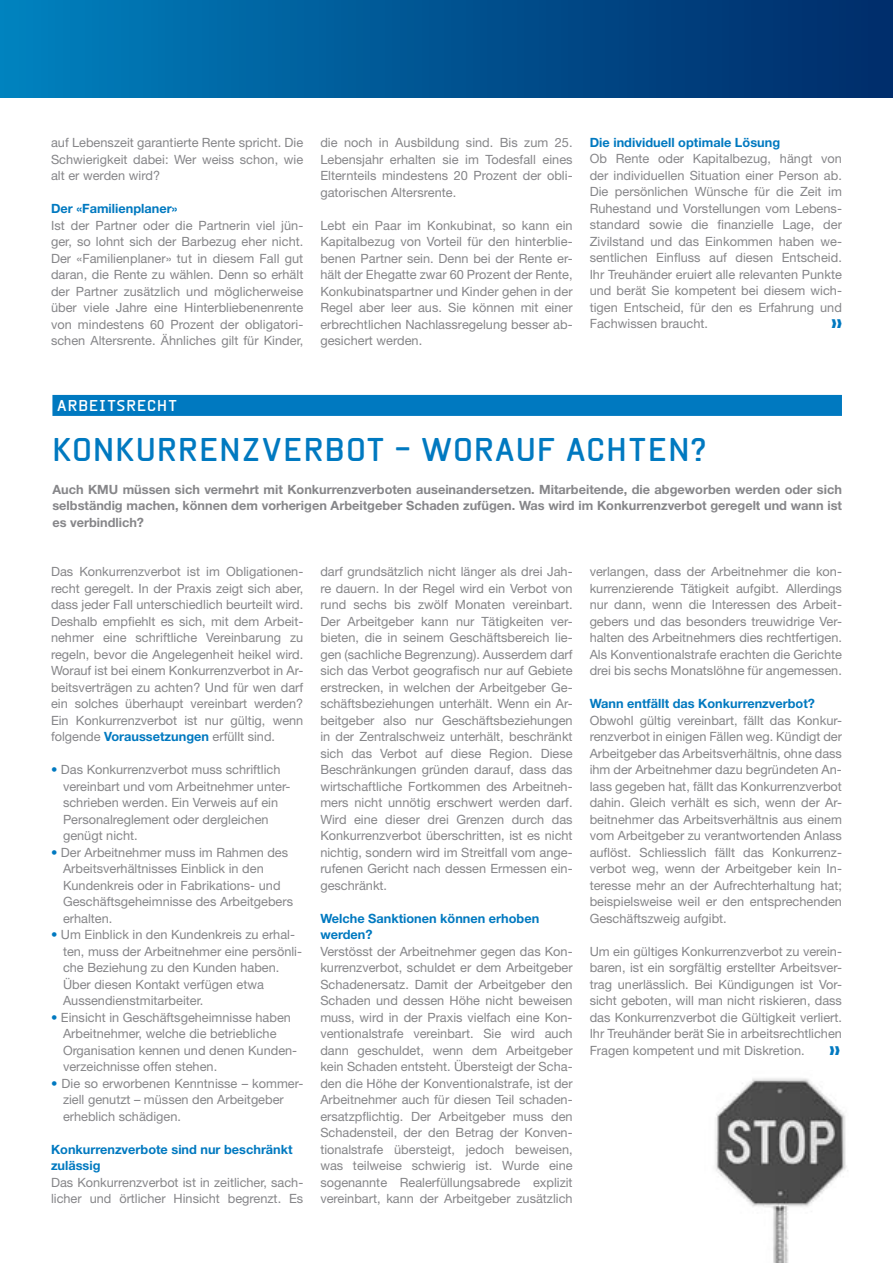
<style>
.page{position:relative;width:893px;height:1263px;background:#fff}
.page>*{position:absolute;margin:0;border:0;box-sizing:border-box;transform-origin:0 0}
.t1{font:700 31.5px "Beta Sans";letter-spacing:.04em;color:#0079c0}
.t2{font:700 15px "Beta Sans";letter-spacing:.06em;color:#fff}
.t3{font:12.75px/16.5px "Helvetica Neue LT Std";color:#868689;text-align:justify}
.t4{font:700 12.75px/16.5px "Helvetica Neue LT Std";color:#868689;text-align:justify}
.t5{font:700 12.75px/16.5px "Helvetica Neue LT Std";color:#0079c0}
.s1{font-weight:700;color:#0079c0}
.s2{color:#0079c0}
</style>
<div class="page">
<div style="left:0;top:0;width:893px;height:98px;background:linear-gradient(to right,#0080bd,#002a68)"></div>
<div style="left:52px;top:395px;width:790px;height:21px;background:#0079c0"></div>
<img style="left:715px;top:1078px;width:133px;height:185px">
<p class="t3" style="left:51px;top:134px;width:254px">auf Lebenszeit garantierte Rente spricht. Die Schwierigkeit dabei: Wer weiss schon, wie alt er werden wird?</p>
<p class="t5" style="left:51px;top:200px;width:128px">Der «Familienplaner»</p>
<p class="t3" style="left:51px;top:217px;width:254px">Ist der Partner oder die Partnerin viel jün&shy;ger, so lohnt sich der Barbezug eher nicht.<br>Der «Familienplaner» tut in diesem Fall gut daran, die Rente zu wählen. Denn so erhält der Partner zusätzlich und möglicherweise über viele Jahre eine Hinterbliebenenrente von mindestens 60 Prozent der obligatori&shy;schen Altersrente. Ähnliches gilt für Kinder,</p>
<p class="t3" style="left:320px;top:134px;width:254px">die noch in Ausbildung sind. Bis zum 25.<br>Lebensjahr erhalten sie im Todesfall eines Elternteils mindestens 20 Prozent der obli&shy;gatorischen Altersrente.</p>
<p class="t3" style="left:320px;top:217px;width:254px">Lebt ein Paar im Konkubinat, so kann ein Kapitalbezug von Vorteil für den hinterblie&shy;benen Partner sein. Denn bei der Rente er&shy;hält der Ehegatte zwar 60 Prozent der Rente, Konkubinatspartner und Kinder gehen in der Regel aber leer aus. Sie können mit einer erbrechtlichen Nachlassregelung besser ab&shy;gesichert werden.</p>
<p class="t5" style="left:590px;top:134px;width:192px">Die individuell optimale Lösung</p>
<p class="t3" style="left:590px;top:150px;width:254px">Ob Rente oder Kapitalbezug, hängt von der individuellen Situation einer Person ab.<br>Die persönlichen Wünsche für die Zeit im Ruhestand und Vorstellungen vom Lebens&shy;standard sowie die finanzielle Lage, der Zivilstand und das Einkommen haben we&shy;sentlichen Einfluss auf diesen Entscheid.<br>Ihr Treuhänder eruiert alle relevanten Punkte und berät Sie kompetent bei diesem wich&shy;tigen Entscheid, für den es Erfahrung und Fachwissen braucht.</p>
<p class="t2" style="left:57px;top:397px;width:71px">ARBEITSRE</p>
<p class="t2" style="left:147px;top:397px;width:32px">CHT</p>
<h1 class="t1" style="left:52px;top:431px;width:63px">KONKURRENZVER</h1>
<h1 class="t1" style="left:325px;top:431px;width:383px">BOT – WORAU F ACHTEN?</h1>
<p class="t4" style="left:52px;top:480px;width:791px">Auch KMU müssen sich vermehrt mit Konkurrenzverboten auseinandersetzen. Mitarbeitende, die abgeworben werden oder sich selbständig machen, können dem vorherigen Arbeitgeber Schaden zufügen. Was wird im Konkurrenzverbot geregelt und wann ist es verbindlich?</p>
<p class="t3" style="left:51px;top:563px;width:254px">Das Konkurrenzverbot ist im Obligationen&shy;recht geregelt. In der Praxis zeigt sich aber, dass jeder Fall unterschiedlich beurteilt wird.<br>Deshalb empfiehlt es sich, mit dem Arbeit&shy;nehmer eine schriftliche Vereinbarung zu regeln, bevor die Angelegenheit heikel wird.<br>Worauf ist bei einem Konkurrenzverbot in Ar&shy;beitsverträgen zu achten? Und für wen darf ein solches überhaupt vereinbart werden?<br>Ein Konkurrenzverbot ist nur gültig, wenn folgende <span class="s1">Voraussetzungen</span> erfüllt sind.</p>
<p class="t3" style="left:63px;top:761px;width:229px;text-align:left;text-indent:-12px"><span class="s2">•</span> Das Konkurrenzverbot muss schriftlich vereinbart und vom Arbeitnehmer unter&shy;schrieben werden. Ein Verweis auf ein Personalreglement oder dergleichen genügt nicht.</p>
<p class="t3" style="left:63px;top:844px;width:231px;text-align:left;text-indent:-12px"><span class="s2">•</span> Der Arbeitnehmer muss im Rahmen des Arbeitsverhältnisses Einblick in den Kundenkreis oder in Fabrikations- und Geschäftsgeheimnisse des Arbeitgebers erhalten.</p>
<p class="t3" style="left:63px;top:926px;width:241px;text-align:left;text-indent:-12px"><span class="s2">•</span> Um Einblick in den Kundenkreis zu erhal&shy;ten, muss der Arbeitnehmer eine persönli&shy;che Beziehung zu den Kunden haben.<br>Über diesen Kontakt verfügen etwa Aussendienstmitarbeiter.</p>
<p class="t3" style="left:63px;top:1009px;width:236px;text-align:left;text-indent:-12px"><span class="s2">•</span> Einsicht in Geschäftsgeheimnisse haben Arbeitnehmer, welche die betriebliche Organisation kennen und denen Kunden&shy;verzeichnisse offen stehen.</p>
<p class="t3" style="left:63px;top:1075px;width:242px;text-align:left;text-indent:-12px"><span class="s2">•</span> Die so erworbenen Kenntnisse – kommer&shy;ziell genutzt – müssen den Arbeitgeber erheblich schädigen.</p>
<p class="t5" style="left:51px;top:1140px;width:243px">Konkurrenzverbote sind nur beschränkt zulässig</p>
<p class="t3" style="left:51px;top:1174px;width:254px">Das Konkurrenzverbot ist in zeitlicher, sach&shy;licher und örtlicher Hinsicht begrenzt. Es</p>
<p class="t3" style="left:320px;top:563px;width:254px">darf grundsätzlich nicht länger als drei Jah&shy;re dauern. In der Regel wird ein Verbot von rund sechs bis zwölf Monaten vereinbart.<br>Der Arbeitgeber kann nur Tätigkeiten ver&shy;bieten, die in seinem Geschäftsbereich lie&shy;gen (sachliche Begrenzung). Ausserdem darf sich das Verbot geografisch nur auf Gebiete erstrecken, in welchen der Arbeitgeber Ge&shy;schäftsbeziehungen unterhält. Wenn ein Ar&shy;beitgeber also nur Geschäftsbeziehungen in der Zentralschweiz unterhält, beschränkt sich das Verbot auf diese Region. Diese Beschränkungen gründen darauf, dass das wirtschaftliche Fortkommen des Arbeitneh&shy;mers nicht unnötig erschwert werden darf.<br>Wird eine dieser drei Grenzen durch das Konkurrenzverbot überschritten, ist es nicht nichtig, sondern wird im Streitfall vom ange&shy;rufenen Gericht nach dessen Ermessen ein&shy;geschränkt.</p>
<p class="t5" style="left:320px;top:909px;width:220px">Welche Sanktionen können erhoben werden?</p>
<p class="t3" style="left:320px;top:942px;width:254px">Verstösst der Arbeitnehmer gegen das Kon&shy;kurrenzverbot, schuldet er dem Arbeitgeber Schadenersatz. Damit der Arbeitgeber den Schaden und dessen Höhe nicht beweisen muss, wird in der Praxis vielfach eine Kon&shy;ventionalstrafe vereinbart. Sie wird auch dann geschuldet, wenn dem Arbeitgeber kein Schaden entsteht. Übersteigt der Scha&shy;den die Höhe der Konventionalstrafe, ist der Arbeitnehmer auch für diesen Teil schaden&shy;ersatzpflichtig. Der Arbeitgeber muss den Schadensteil, der den Betrag der Konven&shy;tionalstrafe übersteigt, jedoch beweisen, was teilweise schwierig ist. Wurde eine sogenannte Realerfüllungsabrede explizit vereinbart, kann der Arbeitgeber zusätzlich</p>
<p class="t3" style="left:590px;top:563px;width:254px">verlangen, dass der Arbeitnehmer die kon&shy;kurrenzierende Tätigkeit aufgibt. Allerdings nur dann, wenn die Interessen des Arbeit&shy;gebers und das besonders treuwidrige Ver&shy;halten des Arbeitnehmers dies rechtfertigen.<br>Als Konventionalstrafe erachten die Gerichte drei bis sechs Monatslöhne für angemessen.</p>
<p class="t5" style="left:590px;top:695px;width:227px">Wann entfällt das Konkurrenzverbot?</p>
<p class="t3" style="left:590px;top:711px;width:254px">Obwohl gültig vereinbart, fällt das Konkur&shy;renzverbot in einigen Fällen weg. Kündigt der Arbeitgeber das Arbeitsverhältnis, ohne dass ihm der Arbeitnehmer dazu begründeten An&shy;lass gegeben hat, fällt das Konkurrenzverbot dahin. Gleich verhält es sich, wenn der Ar&shy;beitnehmer das Arbeitsverhältnis aus einem vom Arbeitgeber zu verantwortenden Anlass auflöst. Schliesslich fällt das Konkurrenz&shy;verbot weg, wenn der Arbeitgeber kein In&shy;teresse mehr an der Aufrechterhaltung hat; beispielsweise weil er den entsprechenden Geschäftszweig aufgibt.</p>
<p class="t3" style="left:590px;top:942px;width:254px">Um ein gültiges Konkurrenzverbot zu verein&shy;baren, ist ein sorgfältig erstellter Arbeitsver&shy;trag unerlässlich. Bei Kündigungen ist Vor&shy;sicht geboten, will man nicht riskieren, dass das Konkurrenzverbot die Gültigkeit verliert.<br>Ihr Treuhänder berät Sie in arbeitsrechtlichen Fragen kompetent und mit Diskretion.</p>
</div>
